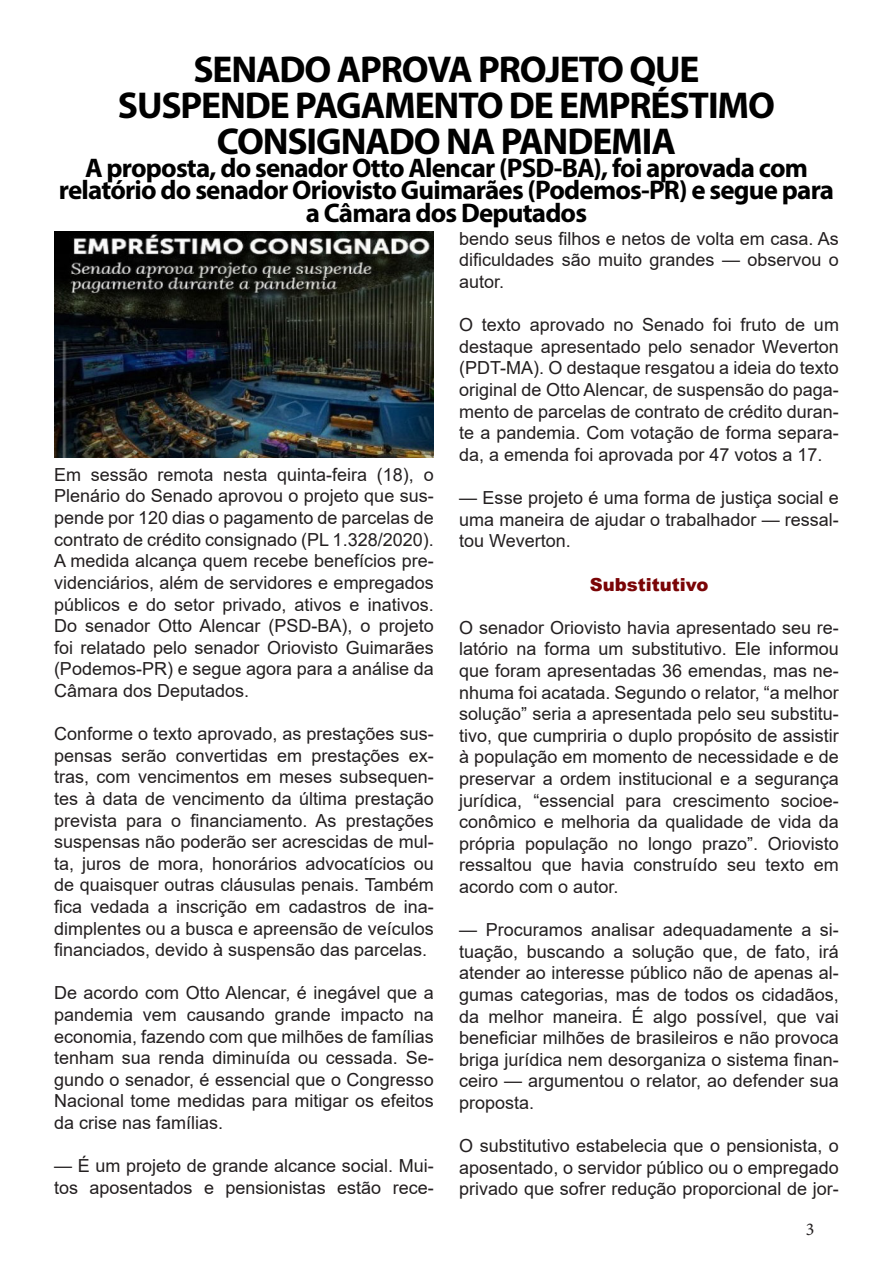
<style>
.page{position:relative;width:893px;height:1263px;background:#fff}
.page>*{position:absolute;margin:0;border:0;box-sizing:border-box;transform-origin:0 0}
.t1{font:700 37.5px/36px "Myriad Pro";letter-spacing:-.03em;color:#000;text-align:center}
.t2{font:700 27px/22.5px "Myriad Pro";letter-spacing:-.03em;color:#000;text-align:center}
.t3{font:18px/21.6px "Arial";color:#231f20;text-align:justify}
.t4{font:900 18px "Arial";color:#7a0406}
.t5{font:18px "Minion Pro";color:#231f20}
</style>
<div class="page">
<img style="left:54px;top:232px;width:380px;height:225px">
<p class="t1" style="left:118px;top:50px;width:659px">SENADO APROVA PROJETO QUE<br>SUSPENDE PAGAMENTO DE EMPRÉSTIMO<br>CONSIGNADO NA PANDEMIA</p>
<p class="t2" style="left:59px;top:155px;width:777px">A proposta, do senador Otto Alencar (PSD-BA), foi aprovada com relatório do senador Oriovisto Guimarães (Podemos-PR) e segue para a Câmara dos Deputados</p>
<p class="t3" style="left:54px;top:464px;width:381px">Em sessão remota nesta quinta-feira (18), o Plenário do Senado aprovou o projeto que sus&shy;pende por 120 dias o pagamento de parcelas de contrato de crédito consignado (PL 1.328/2020).<br>A medida alcança quem recebe benefícios pre&shy;videnciários, além de servidores e empregados públicos e do setor privado, ativos e inativos.<br>Do senador Otto Alencar (PSD-BA), o projeto foi relatado pelo senador Oriovisto Guimarães (Podemos-PR) e segue agora para a análise da Câmara dos Deputados.</p>
<p class="t3" style="left:54px;top:723px;width:381px">Conforme o texto aprovado, as prestações sus&shy;pensas serão convertidas em prestações ex&shy;tras, com vencimentos em meses subsequen&shy;tes à data de vencimento da última prestação prevista para o financiamento. As prestações suspensas não poderão ser acrescidas de mul&shy;ta, juros de mora, honorários advocatícios ou de quaisquer outras cláusulas penais. Também fica vedada a inscrição em cadastros de ina&shy;dimplentes ou a busca e apreensão de veículos financiados, devido à suspensão das parcelas.</p>
<p class="t3" style="left:54px;top:982px;width:381px">De acordo com Otto Alencar, é inegável que a pandemia vem causando grande impacto na economia, fazendo com que milhões de famílias tenham sua renda diminuída ou cessada. Se&shy;gundo o senador, é essencial que o Congresso Nacional tome medidas para mitigar os efeitos da crise nas famílias.</p>
<p class="t3" style="left:54px;top:1155px;width:381px">— É um projeto de grande alcance social. Mui&shy;tos aposentados e pensionistas estão rece-</p>
<p class="t3" style="left:459px;top:228px;width:381px">bendo seus filhos e netos de volta em casa. As dificuldades são muito grandes — observou o autor.</p>
<p class="t3" style="left:459px;top:314px;width:381px">O texto aprovado no Senado foi fruto de um destaque apresentado pelo senador Weverton (PDT-MA). O destaque resgatou a ideia do texto original de Otto Alencar, de suspensão do paga&shy;mento de parcelas de contrato de crédito duran&shy;te a pandemia. Com votação de forma separa&shy;da, a emenda foi aprovada por 47 votos a 17.</p>
<p class="t3" style="left:459px;top:487px;width:381px">— Esse projeto é uma forma de justiça social e uma maneira de ajudar o trabalhador — ressal&shy;tou Weverton.</p>
<p class="t4" style="left:590px;top:571px;width:120px">Substitutivo</p>
<p class="t3" style="left:459px;top:616px;width:381px">O senador Oriovisto havia apresentado seu re&shy;latório na forma um substitutivo. Ele informou que foram apresentadas 36 emendas, mas ne&shy;nhuma foi acatada. Segundo o relator, “a melhor solução” seria a apresentada pelo seu substitu&shy;tivo, que cumpriria o duplo propósito de assistir à população em momento de necessidade e de preservar a ordem institucional e a segurança jurídica, “essencial para crescimento socioe&shy;conômico e melhoria da qualidade de vida da própria população no longo prazo”. Oriovisto ressaltou que havia construído seu texto em acordo com o autor.</p>
<p class="t3" style="left:459px;top:919px;width:381px">— Procuramos analisar adequadamente a si&shy;tuação, buscando a solução que, de fato, irá atender ao interesse público não de apenas al&shy;gumas categorias, mas de todos os cidadãos, da melhor maneira. É algo possível, que vai beneficiar milhões de brasileiros e não provoca briga jurídica nem desorganiza o sistema finan&shy;ceiro — argumentou o relator, ao defender sua proposta.</p>
<p class="t3" style="left:459px;top:1135px;width:381px">O substitutivo estabelecia que o pensionista, o aposentado, o servidor público ou o empregado privado que sofrer redução proporcional de jor-</p>
<p class="t5" style="left:806px;top:1217px;width:10px">3</p>
</div>
